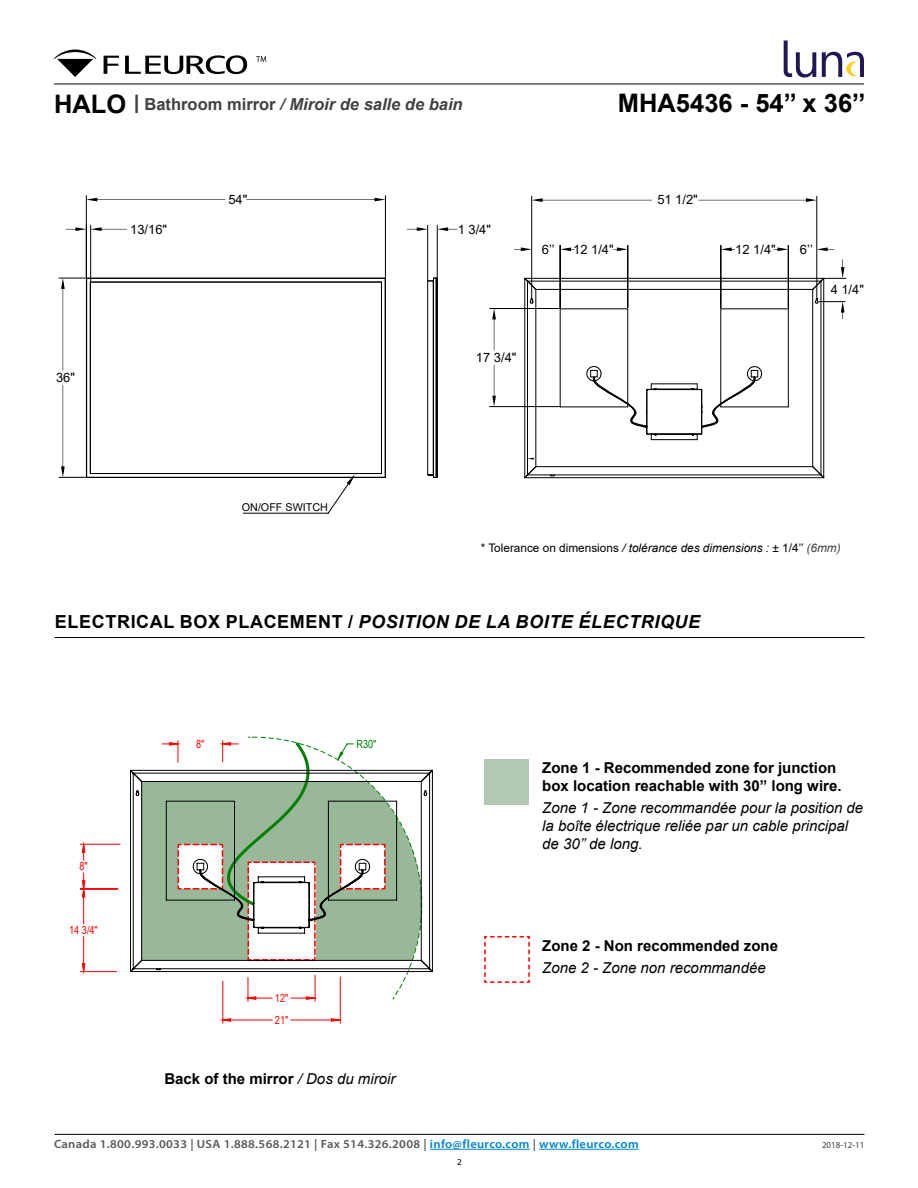
<style>
.page{position:relative;width:918px;height:1188px;background:#fff}
.page>*{position:absolute;margin:0;border:0;box-sizing:border-box;transform-origin:0 0}
.t1{font:700 25.5px "Arial";color:#000}
.t2{font:italic 700 18px "Arial";letter-spacing:.035em;color:#000}
.t3{font:italic 700 16.5px "Arial";color:#414042}
.t4{font:700 15px/18px "Arial";color:#000}
.t5{font:italic 15px/18px "Arial";color:#000}
.t6{font:12.9px "Arial";color:#010101}
.t7{font:600 12px "Myriad Pro";letter-spacing:.025em;color:#58595b;scale:1.05 1}
.t8{font:11.85px "Arial";color:#000}
.t9{font:11.25px "Arial Narrow";color:#f00}
.t10{font:11.25px "Arial Narrow";color:#008000}
.t11{font:10.8px "Arial";color:#010101}
.t12{font:9px "Myriad Pro";color:#414042}
.t13{font:9px "Myriad Pro";color:#000}
.s1{font-style:normal;font-size:25.5px;color:#000}
.s2{font-weight:400;font-style:normal;font-size:25.5px}
.s3{font-style:normal}
.s4{font-style:italic}
.s5{font-style:italic;color:#414042}
.s6{font-weight:400;font-style:italic}
.s7{color:#0083cd}
</style>
<div class="page">
<hr style="left:54px;top:1134px;width:810px;height:1px;background:#000">
<hr style="left:430px;top:1149px;width:100px;height:1px;background:#0083cd">
<hr style="left:539px;top:1149px;width:100px;height:1px;background:#0083cd">
<hr style="left:54px;top:84px;width:810px;height:1px;background:#000">
<svg style="left:104px;top:56px;width:15px;height:18px"></svg>
<svg style="left:125px;top:55px;width:122px;height:19px"></svg>
<svg style="left:54px;top:50px;width:42px;height:27px"></svg>
<svg style="left:256px;top:56px;width:10px;height:6px"></svg>
<svg style="left:784px;top:41px;width:32px;height:37px"></svg>
<svg style="left:822px;top:52px;width:42px;height:25px"></svg>
<hr style="left:55px;top:637px;width:810px;height:1px;background:#000">
<div style="left:484px;top:760px;width:44px;height:45px;background:#b3c9b3"></div>
<svg style="left:484px;top:936px;width:46px;height:47px"></svg>
<hr style="left:86px;top:477px;width:299px;height:1px;background:#000">
<hr style="left:385px;top:196px;width:1px;height:81px;background:#010101">
<hr style="left:86px;top:196px;width:1px;height:81px;background:#010101">
<svg style="left:59px;top:477px;width:27px;height:1px"></svg>
<hr style="left:817px;top:196px;width:1px;height:103px;background:#010101">
<hr style="left:531px;top:196px;width:1px;height:103px;background:#010101">
<svg style="left:61px;top:198px;width:784px;height:279px"></svg>
<svg style="left:524px;top:277px;width:322px;height:202px"></svg>
<svg style="left:243px;top:478px;width:110px;height:36px"></svg>
<hr style="left:340px;top:977px;width:1px;height:46px;background:#f00">
<hr style="left:222px;top:981px;width:1px;height:42px;background:#f00">
<hr style="left:80px;top:971px;width:37px;height:1px;background:#f00">
<hr style="left:80px;top:844px;width:40px;height:1px;background:#f00">
<hr style="left:80px;top:889px;width:38px;height:1px;background:#f00">
<svg style="left:82px;top:841px;width:258px;height:180px"></svg>
<svg style="left:129px;top:769px;width:304px;height:204px"></svg>
<svg style="left:156px;top:737px;width:266px;height:264px"></svg>
<p class="t3" style="left:54px;top:93px;width:410px"><span class="s1">HALO</span> <span class="s2">I</span> <span class="s3">Bathroom mirror</span> / Miroir de salle de bain</p>
<h1 class="t1" style="left:618px;top:85px;width:249px">MHA5436 - 54’’ x 36’’</h1>
<p class="t6" style="left:56px;top:369px;width:20px">36"</p>
<p class="t6" style="left:130px;top:220px;width:38px">13/16"</p>
<p class="t6" style="left:228px;top:190px;width:20px">54"</p>
<p class="t11" style="left:242px;top:499px;width:88px">ON/OFF SWITCH</p>
<p class="t6" style="left:458px;top:220px;width:35px">1 3/4"</p>
<p class="t6" style="left:476px;top:348px;width:42px">17 3/4"</p>
<p class="t6" style="left:657px;top:191px;width:42px">51 1/2"</p>
<p class="t6" style="left:573px;top:240px;width:42px">12 1/4"</p>
<p class="t6" style="left:735px;top:240px;width:42px">12 1/4"</p>
<p class="t6" style="left:542px;top:240px;width:14px">6’’</p>
<p class="t6" style="left:800px;top:240px;width:14px">6’’</p>
<p class="t6" style="left:831px;top:281px;width:35px">4 1/4"</p>
<p class="t8" style="left:481px;top:540px;width:362px">* Tolerance on dimensions <span class="s4">/ tolérance des dimensions :</span> ± 1/4’’ <span class="s5">(6mm)</span></p>
<p class="t2" style="left:55px;top:610px;width:647px"><span class="s3">ELECTRICAL BOX PLACEMENT /</span> POSITION DE LA BOITE ÉLECTRIQUE</p>
<p class="t9" style="left:79px;top:858px;width:10px">8"</p>
<p class="t9" style="left:69px;top:922px;width:30px">14 3/4"</p>
<p class="t9" style="left:196px;top:735px;width:10px">8"</p>
<p class="t10" style="left:356px;top:735px;width:22px">R30"</p>
<p class="t9" style="left:275px;top:990px;width:15px">12"</p>
<p class="t9" style="left:275px;top:1012px;width:15px">21"</p>
<p class="t4" style="left:164px;top:1070px;width:232px">Back of the mirror <span class="s6">/ Dos du miroir</span></p>
<p class="t4" style="left:542px;top:758px;width:301px">Zone 1 - Recommended zone for junction box location reachable with 30” long wire.</p>
<p class="t5" style="left:542px;top:799px;width:322px">Zone 1 - Zone recommandée pour la position de la boîte électrique reliée par un cable principal de 30’’ de long.</p>
<p class="t4" style="left:542px;top:937px;width:237px">Zone 2 - Non recommended zone</p>
<p class="t5" style="left:542px;top:959px;width:225px">Zone 2 - Zone non recommandée</p>
<p class="t7" style="left:54px;top:1136px;width:558px">Canada 1.800.993.0033 | USA 1.888.568.2121 | Fax 514.326.2008 | <span class="s7">info@fleurco.com</span> | <span class="s7">www.fleurco.com</span></p>
<p class="t12" style="left:822px;top:1140px;width:44px">2018-12-11</p>
<p class="t13" style="left:457px;top:1157px;width:6px">2</p>
</div>
